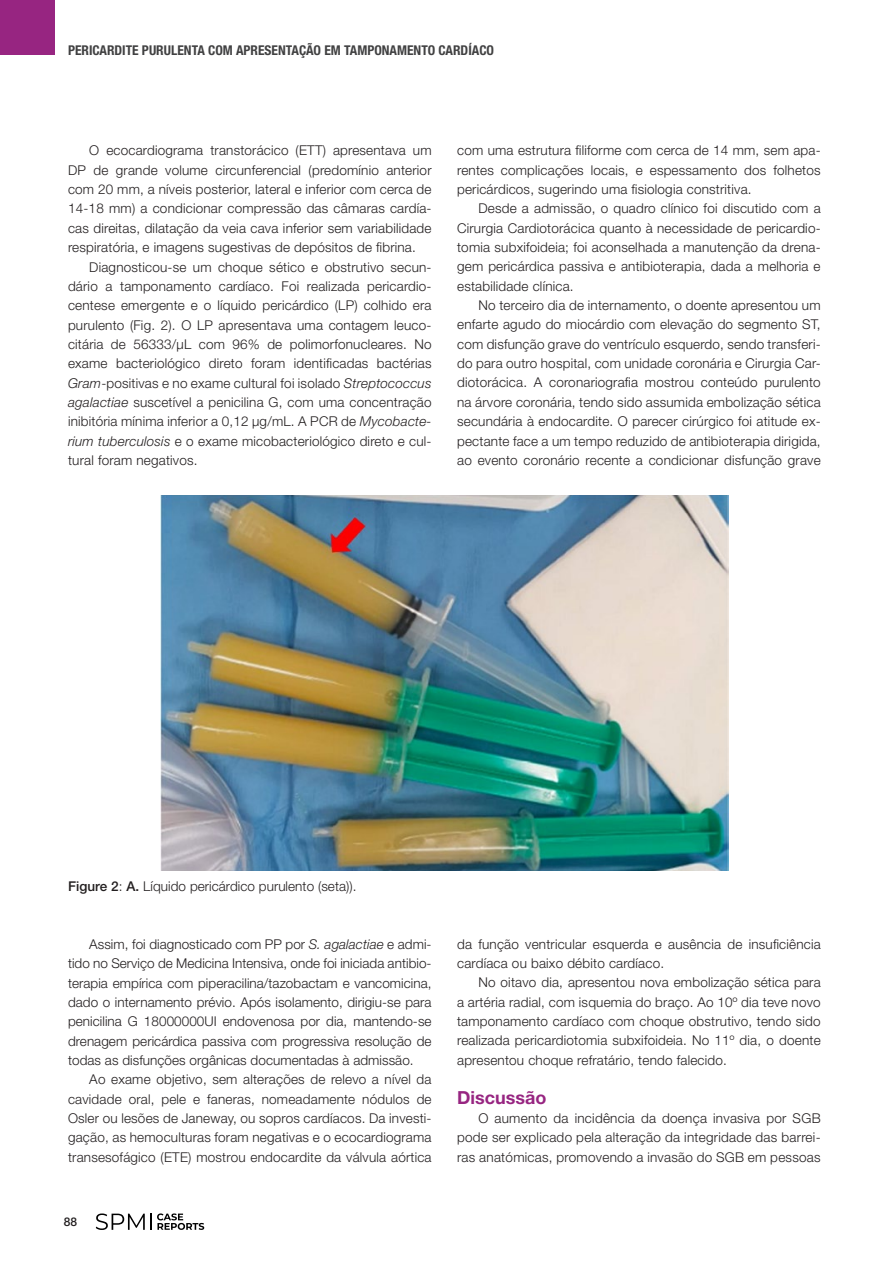
<style>
.page{position:relative;width:893px;height:1263px;background:#fff}
.page>*{position:absolute;margin:0;border:0;box-sizing:border-box;transform-origin:0 0}
.t1{font:700 18px "Helvetica Neue LT Std";color:#972581}
.t2{font:300 13.5px/19.4px "Helvetica Neue LT Std";letter-spacing:.015em;color:#231f20;text-align:justify}
.t3{font:700 condensed 13.5px "Helvetica Neue LT Std";color:#414142}
.t4{font:500 12px "Helvetica Neue LT Std";color:#231f20}
.s1{font-style:italic}
.s2{font-weight:500}
</style>
<div class="page">
<div style="left:0;top:0;width:55px;height:55px;background:#972581"></div>
<svg style="left:96px;top:1213px;width:108px;height:17px"></svg>
<img style="left:161px;top:495px;width:568px;height:376px">
<p class="t3" style="left:68px;top:42px;width:428px">PERICARDITE PURULENTA COM APRESENTAÇÃO EM TAMPONAMENTO CARDÍACO</p>
<p class="t2" style="left:68px;top:141px;width:365px;text-indent:21px">O ecocardiograma transtorácico (ETT) apresentava um DP de grande volume circunferencial (predomínio anterior com 20 mm, a níveis posterior, lateral e inferior com cerca de 14-18 mm) a condicionar compressão das câmaras cardía&shy;cas direitas, dilatação da veia cava inferior sem variabilidade respiratória, e imagens sugestivas de depósitos de fibrina.</p>
<p class="t2" style="left:68px;top:257px;width:365px;text-indent:21px">Diagnosticou-se um choque sético e obstrutivo secun&shy;dário a tamponamento cardíaco. Foi realizada pericardio&shy;centese emergente e o líquido pericárdico (LP) colhido era purulento (Fig. 2). O LP apresentava uma contagem leuco&shy;citária de 56333/µL com 96% de polimorfonucleares. No exame bacteriológico direto foram identificadas bactérias <span class="s1">Gram</span>-positivas e no exame cultural foi isolado <span class="s1">Streptococcus agalactiae</span> suscetível a penicilina G, com uma concentração inibitória mínima inferior a 0,12 μg/mL. A PCR de <span class="s1">Mycobacte&shy;rium tuberculosis</span> e o exame micobacteriológico direto e cul&shy;tural foram negativos.</p>
<p class="t2" style="left:457px;top:141px;width:365px">com uma estrutura filiforme com cerca de 14 mm, sem apa&shy;rentes complicações locais, e espessamento dos folhetos pericárdicos, sugerindo uma fisiologia constritiva.</p>
<p class="t2" style="left:457px;top:199px;width:365px;text-indent:21px">Desde a admissão, o quadro clínico foi discutido com a Cirurgia Cardiotorácica quanto à necessidade de pericardio&shy;tomia subxifoideia; foi aconselhada a manutenção da drena&shy;gem pericárdica passiva e antibioterapia, dada a melhoria e estabilidade clínica.</p>
<p class="t2" style="left:457px;top:295px;width:365px;text-indent:21px">No terceiro dia de internamento, o doente apresentou um enfarte agudo do miocárdio com elevação do segmento ST, com disfunção grave do ventrículo esquerdo, sendo transferi&shy;do para outro hospital, com unidade coronária e Cirurgia Car&shy;diotorácica. A coronariografia mostrou conteúdo purulento na árvore coronária, tendo sido assumida embolização sética secundária à endocardite. O parecer cirúrgico foi atitude ex&shy;pectante face a um tempo reduzido de antibioterapia dirigida, ao evento coronário recente a condicionar disfunção grave</p>
<p class="t2" style="left:68px;top:876px;width:290px"><span class="s2">Figure 2</span>: <span class="s2">A.</span> Líquido pericárdico purulento (seta)).</p>
<p class="t2" style="left:68px;top:934px;width:365px;text-indent:21px">Assim, foi diagnosticado com PP por <span class="s1">S. agalactiae</span> e admi&shy;tido no Serviço de Medicina Intensiva, onde foi iniciada antibio&shy;terapia empírica com piperacilina/tazobactam e vancomicina, dado o internamento prévio. Após isolamento, dirigiu-se para penicilina G 18000000UI endovenosa por dia, mantendo-se drenagem pericárdica passiva com progressiva resolução de todas as disfunções orgânicas documentadas à admissão.</p>
<p class="t2" style="left:68px;top:1069px;width:365px;text-indent:21px">Ao exame objetivo, sem alterações de relevo a nível da cavidade oral, pele e faneras, nomeadamente nódulos de Osler ou lesões de Janeway, ou sopros cardíacos. Da investi&shy;gação, as hemoculturas foram negativas e o ecocardiograma transesofágico (ETE) mostrou endocardite da válvula aórtica</p>
<p class="t4" style="left:64px;top:1215px;width:15px">88</p>
<p class="t2" style="left:457px;top:934px;width:365px">da função ventricular esquerda e ausência de insuficiência cardíaca ou baixo débito cardíaco.</p>
<p class="t2" style="left:457px;top:972px;width:365px;text-indent:21px">No oitavo dia, apresentou nova embolização sética para a artéria radial, com isquemia do braço. Ao 10º dia teve novo tamponamento cardíaco com choque obstrutivo, tendo sido realizada pericardiotomia subxifoideia. No 11º dia, o doente apresentou choque refratário, tendo falecido.</p>
<h1 class="t1" style="left:457px;top:1086px;width:91px">Discussão</h1>
<p class="t2" style="left:457px;top:1108px;width:365px;text-indent:21px">O aumento da incidência da doença invasiva por SGB pode ser explicado pela alteração da integridade das barrei&shy;ras anatómicas, promovendo a invasão do SGB em pessoas</p>
</div>
